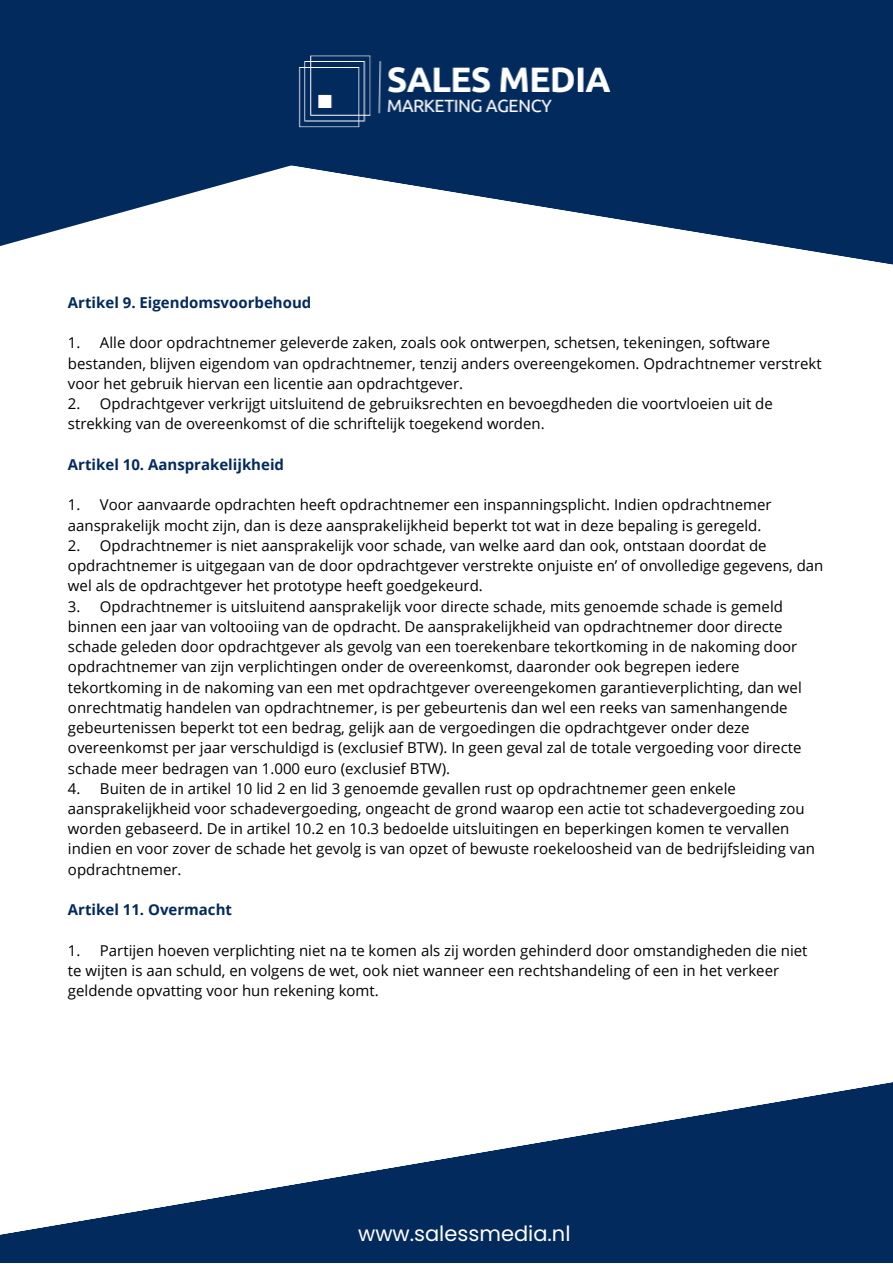
<style>
.page{position:relative;width:893px;height:1264px;background:#fff}
.page>*{position:absolute;margin:0;border:0;box-sizing:border-box;transform-origin:0 0}
.t1{font:21px "Poppins";color:#fff}
.t2{font:15px/20.2px "Open Sans";color:#000}
.t3{font:700 15px "Open Sans";color:#032a5d}
</style>
<div class="page">
<svg style="left:0;top:0;width:892px;height:265px;fill:#032a5d"></svg>
<img style="left:197px;top:19px;width:499px;height:141px">
<svg style="left:0;top:1082px;width:892px;height:180px;fill:#032a5d"></svg>
<p class="t3" style="left:68px;top:292px;width:245px">Artikel 9. Eigendomsvoorbehoud</p>
<p class="t2" style="left:68px;top:332px;width:755px">1. Alle door opdrachtnemer geleverde zaken, zoals ook ontwerpen, schetsen, tekeningen, software bestanden, blijven eigendom van opdrachtnemer, tenzij anders overeengekomen. Opdrachtnemer verstrekt voor het gebruik hiervan een licentie aan opdrachtgever.</p>
<p class="t2" style="left:68px;top:393px;width:706px">2. Opdrachtgever verkrijgt uitsluitend de gebruiksrechten en bevoegdheden die voortvloeien uit de strekking van de overeenkomst of die schriftelijk toegekend worden.</p>
<p class="t3" style="left:68px;top:454px;width:217px">Artikel 10. Aansprakelijkheid</p>
<p class="t2" style="left:68px;top:494px;width:705px">1. Voor aanvaarde opdrachten heeft opdrachtnemer een inspanningsplicht. Indien opdrachtnemer aansprakelijk mocht zijn, dan is deze aansprakelijkheid beperkt tot wat in deze bepaling is geregeld.</p>
<p class="t2" style="left:68px;top:535px;width:757px">2. Opdrachtnemer is niet aansprakelijk voor schade, van welke aard dan ook, ontstaan doordat de opdrachtnemer is uitgegaan van de door opdrachtgever verstrekte onjuiste en’ of onvolledige gegevens, dan wel als de opdrachtgever het prototype heeft goedgekeurd.</p>
<p class="t2" style="left:68px;top:595px;width:735px">3. Opdrachtnemer is uitsluitend aansprakelijk voor directe schade, mits genoemde schade is gemeld binnen een jaar van voltooiing van de opdracht. De aansprakelijkheid van opdrachtnemer door directe schade geleden door opdrachtgever als gevolg van een toerekenbare tekortkoming in de nakoming door opdrachtnemer van zijn verplichtingen onder de overeenkomst, daaronder ook begrepen iedere tekortkoming in de nakoming van een met opdrachtgever overeengekomen garantieverplichting, dan wel onrechtmatig handelen van opdrachtnemer, is per gebeurtenis dan wel een reeks van samenhangende gebeurtenissen beperkt tot een bedrag, gelijk aan de vergoedingen die opdrachtgever onder deze overeenkomst per jaar verschuldigd is (exclusief BTW). In geen geval zal de totale vergoeding voor directe schade meer bedragen van 1.000 euro (exclusief BTW).</p>
<p class="t2" style="left:68px;top:777px;width:748px">4. Buiten de in artikel 10 lid 2 en lid 3 genoemde gevallen rust op opdrachtnemer geen enkele aansprakelijkheid voor schadevergoeding, ongeacht de grond waarop een actie tot schadevergoeding zou worden gebaseerd. De in artikel 10.2 en 10.3 bedoelde uitsluitingen en beperkingen komen te vervallen indien en voor zover de schade het gevolg is van opzet of bewuste roekeloosheid van de bedrijfsleiding van opdrachtnemer.</p>
<p class="t3" style="left:68px;top:899px;width:165px">Artikel 11. Overmacht</p>
<p class="t2" style="left:68px;top:939px;width:741px">1. Partijen hoeven verplichting niet na te komen als zij worden gehinderd door omstandigheden die niet te wijten is aan schuld, en volgens de wet, ook niet wanneer een rechtshandeling of een in het verkeer geldende opvatting voor hun rekening komt.</p>
<h1 class="t1" style="left:358px;top:1219px;width:214px">www.salessmedia.nl</h1>
</div>
